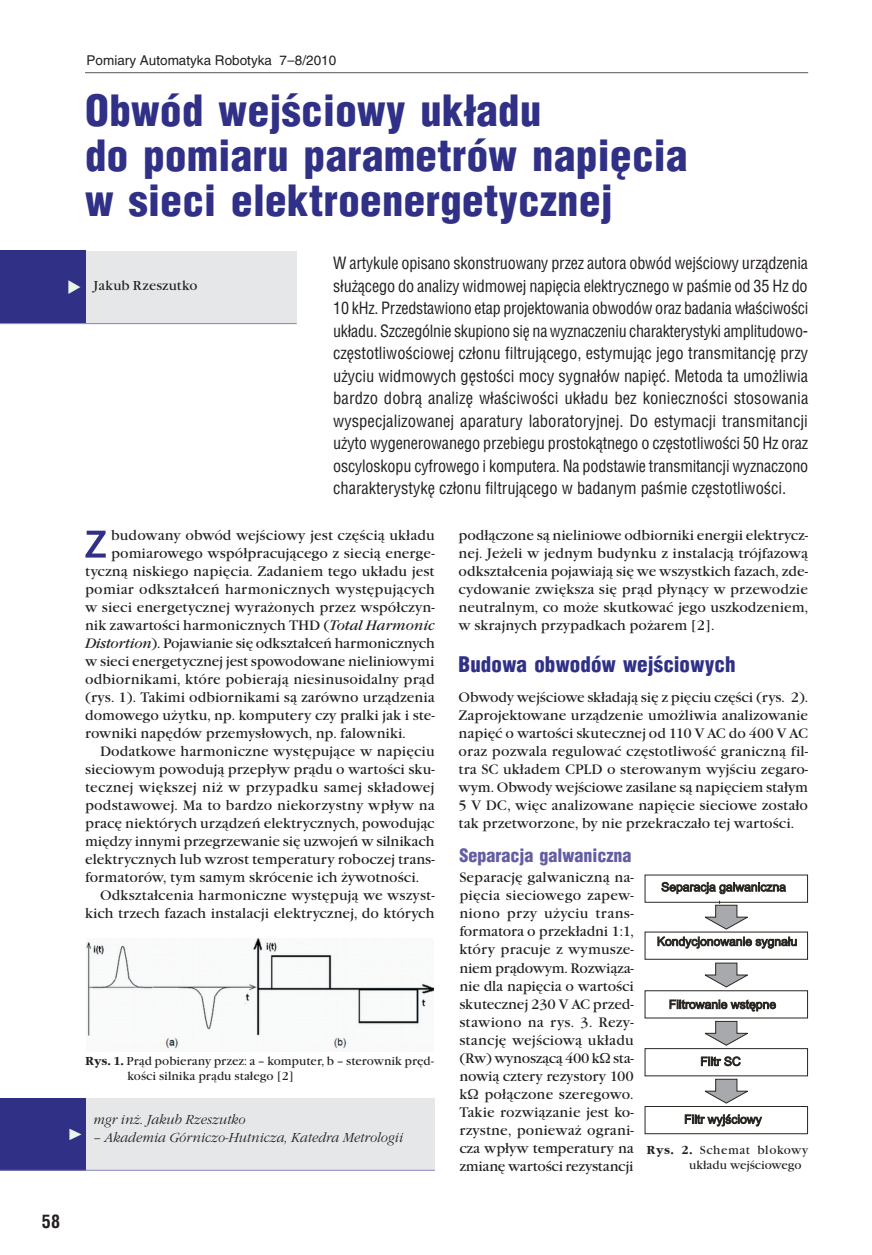
<style>
.page{position:relative;width:872px;height:1255px;background:#fff}
.page>*{position:absolute;margin:0;border:0;box-sizing:border-box;transform-origin:0 0}
.t1{font:900 42px/45px "Switzerland Cond";letter-spacing:.01em;color:#303087}
.t2{font:900 21px "Switzerland Cond";letter-spacing:.005em;color:#303087}
.t3{font:900 18px "Switzerland Cond";color:#635ea1}
.t4{font:700 18px "Switzerland Condensed";color:#231f20}
.t5{font:16.5px/22.5px "Switzerland Condensed";color:#231f20;text-align:justify}
.t6{font:14.25px/18px "Garamond Itc TEE";color:#231f20;text-align:justify}
.t7{font:13.5px "Garamond Itc TEE Ligh Ital";color:#231f20;scale:.96 1}
.t8{font:13.5px "Switzerland A";color:#231f20}
.t9{font:13.5px "Garamond Itc TEE";letter-spacing:.01em;color:#231f20}
.t10{font:12px/15px "Garamond Itc TEE";color:#231f20}
.s1{font-style:italic}
.s2{font-weight:700}
</style>
<div class="page">
<hr style="left:85px;top:72px;width:723px;height:1px;background:#57585a">
<div style="left:0;top:1098px;width:434px;height:71px;background:#e6e7e9"></div>
<div style="left:0;top:1097px;width:85px;height:73px;background:#303087"></div>
<div style="left:0;top:251px;width:297px;height:72px;background:#e6e7e9"></div>
<div style="left:0;top:250px;width:85px;height:73px;background:#303087"></div>
<hr style="left:0;top:1169px;width:435px;height:1px;background:#8881b5">
<hr style="left:0;top:323px;width:297px;height:1px;background:#8881b5">
<img style="left:86px;top:938px;width:347px;height:111px">
<svg style="left:644px;top:874px;width:164px;height:260px"></svg>
<svg style="left:85px;top:530px;width:21px;height:27px"></svg>
<p class="t4" style="left:42px;top:1210px;width:20px">58</p>
<p class="t8" style="left:87px;top:52px;width:251px">Pomiary Automatyka Robotyka 7-8/2010</p>
<h1 class="t1" style="left:85px;top:87px;width:604px">Obwód wejściowy układu<br>do pomiaru parametrów napięcia w sieci elektroenergetycznej</h1>
<p class="t9" style="left:94px;top:277px;width:105px">Jakub Rzeszutko</p>
<p class="t5" style="left:333px;top:252px;width:477px">W artykule opisano skonstruowany przez autora obwód wejściowy urządzenia służącego do analizy widmowej napięcia elektrycznego w paśmie od 35 Hz do 10 kHz. Przedstawiono etap projektowania obwodów oraz badania właściwości układu. Szczególnie skupiono się na wyznaczeniu charakterystyki amplitudowo&shy;częstotliwościowej członu filtrującego, estymując jego transmitancję przy użyciu widmowych gęstości mocy sygnałów napięć. Metoda ta umożliwia bardzo dobrą analizę właściwości układu bez konieczności stosowania wyspecjalizowanej aparatury laboratoryjnej. Do estymacji transmitancji użyto wygenerowanego przebiegu prostokątnego o częstotliwości 50 Hz oraz oscyloskopu cyfrowego i komputera. Na podstawie transmitancji wyznaczono charakterystykę członu filtrującego w badanym paśmie częstotliwości.</p>
<p class="t6" style="left:111px;top:526px;width:325px">budowany obwód wejściowy jest częścią układu</p>
<p class="t6" style="left:111px;top:544px;width:325px">pomiarowego współpracującego z siecią energe-</p>
<p class="t6" style="left:85px;top:562px;width:351px">tyczną niskiego napięcia. Zadaniem tego układu jest</p>
<p class="t6" style="left:85px;top:580px;width:351px">pomiar odkształceń harmonicznych występujących</p>
<p class="t6" style="left:85px;top:598px;width:351px">w sieci energetycznej wyrażonych przez współczyn-</p>
<p class="t6" style="left:85px;top:616px;width:351px">nik zawartości harmonicznych THD (<span class="s1">Total Harmonic</span></p>
<p class="t6" style="left:85px;top:634px;width:351px"><span class="s1">Distortion</span>). Pojawianie się odkształceń harmonicznych</p>
<p class="t6" style="left:85px;top:652px;width:351px">w sieci energetycznej jest spowodowane nieliniowymi</p>
<p class="t6" style="left:85px;top:670px;width:351px">odbiornikami, które pobierają niesinusoidalny prąd</p>
<p class="t6" style="left:85px;top:688px;width:351px">(rys. 1). Takimi odbiornikami są zarówno urządzenia</p>
<p class="t6" style="left:85px;top:706px;width:351px">domowego użytku, np. komputery czy pralki jak i ste-</p>
<p class="t6" style="left:85px;top:724px;width:322px">rowniki napędów przemysłowych, np. falowniki.</p>
<p class="t6" style="left:100px;top:742px;width:336px">Dodatkowe harmoniczne występujące w napięciu</p>
<p class="t6" style="left:85px;top:760px;width:351px">sieciowym powodują przepływ prądu o wartości sku-</p>
<p class="t6" style="left:85px;top:778px;width:351px">tecznej większej niż w przypadku samej składowej</p>
<p class="t6" style="left:85px;top:796px;width:351px">podstawowej. Ma to bardzo niekorzystny wpływ na</p>
<p class="t6" style="left:85px;top:814px;width:351px">pracę niektórych urządzeń elektrycznych, powodując</p>
<p class="t6" style="left:85px;top:832px;width:351px">między innymi przegrzewanie się uzwojeń w silnikach</p>
<p class="t6" style="left:85px;top:850px;width:351px">elektrycznych lub wzrost temperatury roboczej trans-</p>
<p class="t6" style="left:85px;top:868px;width:335px">formatorów, tym samym skrócenie ich żywotności.</p>
<p class="t6" style="left:100px;top:886px;width:336px">Odkształcenia harmoniczne występują we wszyst-</p>
<p class="t6" style="left:85px;top:904px;width:351px">kich trzech fazach instalacji elektrycznej, do których</p>
<p class="t10" style="left:128px;top:1053px;width:308px;text-indent:-43px"><span class="s2">Rys. 1.</span> Prąd pobierany przez: a – komputer, b – sterownik pręd&shy;kości silnika prądu stałego [2]</p>
<p class="t7" style="left:94px;top:1111px;width:160px">mgr inż. Jakub Rzeszutko</p>
<p class="t7" style="left:94px;top:1129px;width:324px">– Akademia Górniczo-Hutnicza, Katedra Metrologii</p>
<p class="t6" style="left:458px;top:526px;width:351px">podłączone są nieliniowe odbiorniki energii elektrycz&shy;nej. Jeżeli w jednym budynku z instalacją trójfazową odkształcenia pojawiają się we wszystkich fazach, zde&shy;cydowanie zwiększa się prąd płynący w przewodzie neutralnym, co może skutkować jego uszkodzeniem, w skrajnych przypadkach pożarem [2].</p>
<h2 class="t2" style="left:458px;top:651px;width:278px">Budowa obwodów wejściowych</h2>
<p class="t6" style="left:458px;top:688px;width:351px">Obwody wejściowe składają się z pięciu części (rys. 2).<br>Zaprojektowane urządzenie umożliwia analizowanie napięć o wartości skutecznej od 110 V AC do 400 V AC oraz pozwala regulować częstotliwość graniczną fil&shy;tra SC układem CPLD o sterowanym wyjściu zegaro&shy;wym. Obwody wejściowe zasilane są napięciem stałym 5 V DC, więc analizowane napięcie sieciowe zostało tak przetworzone, by nie przekraczało tej wartości.</p>
<p class="t3" style="left:459px;top:843px;width:173px">Separacja galwaniczna</p>
<p class="t6" style="left:459px;top:868px;width:176px">Separację galwaniczną na&shy;pięcia sieciowego zapew&shy;niono przy użyciu trans&shy;formatora o przekładni 1:1, który pracuje z wymusze&shy;niem prądowym. Rozwiąza&shy;nie dla napięcia o wartości skutecznej 230 V AC przed&shy;stawiono na rys. 3. Rezy&shy;stancję wejściową układu (Rw) wynoszącą 400 k sta&shy;nowią cztery rezystory 100 k połączone szeregowo.<br>Takie rozwiązanie jest ko&shy;rzystne, ponieważ ograni&shy;cza wpływ temperatury na zmianę wartości rezystancji</p>
<p class="t10" style="left:689px;top:1142px;width:121px;text-indent:-43px"><span class="s2">Rys. 2.</span> Schemat blokowy układu wejściowego</p>
</div>
